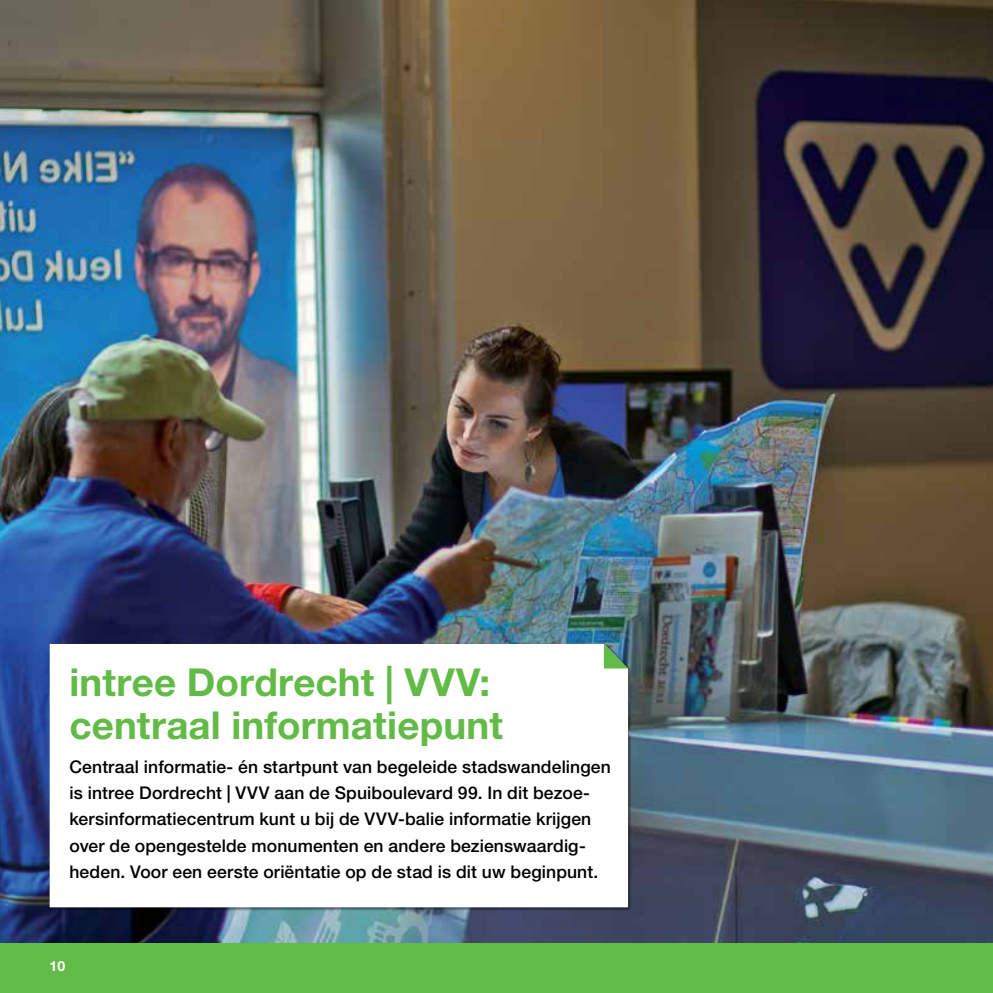
<style>
.page{position:relative;width:993px;height:993px;background:#fff}
.page>*{position:absolute;margin:0;border:0;box-sizing:border-box;transform-origin:0 0}
.t1{font:700 38.5px/42.2px "Helvetica Neue LT Std";letter-spacing:.005em;color:#62bb46}
.t2{font:500 17.5px/26.2px "Helvetica Neue LT Std";letter-spacing:.005em;color:#000}
.t3{font:700 14px "Helvetica Neue LT Std";color:#fff}
</style>
<div class="page">
<img style="left:0;top:0;width:992px;height:943px">
<div style="left:0;top:943px;width:992px;height:49px;background:#62bb46"></div>
<div style="left:48px;top:642px;width:583px;height:268px;background:#000;opacity:.5"></div>
<svg style="left:50px;top:643px;width:578px;height:264px"></svg>
<svg style="left:603px;top:643px;width:25px;height:25px"></svg>
<h1 class="t1" style="left:69px;top:660px;width:435px">intree Dordrecht | VVV: centraal informatiepunt</h1>
<p class="t2" style="left:69px;top:753px;width:542px">Centraal informatie- én startpunt van begeleide stadswandelingen is intree Dordrecht | VVV aan de Spuiboulevard 99. In dit bezoe&shy;kersinformatiecentrum kunt u bij de VVV-balie informatie krijgen over de opengestelde monumenten en andere bezienswaardig&shy;heden. Voor een eerste oriëntatie op de stad is dit uw beginpunt.</p>
<p class="t3" style="left:50px;top:956px;width:17px">10</p>
</div>
